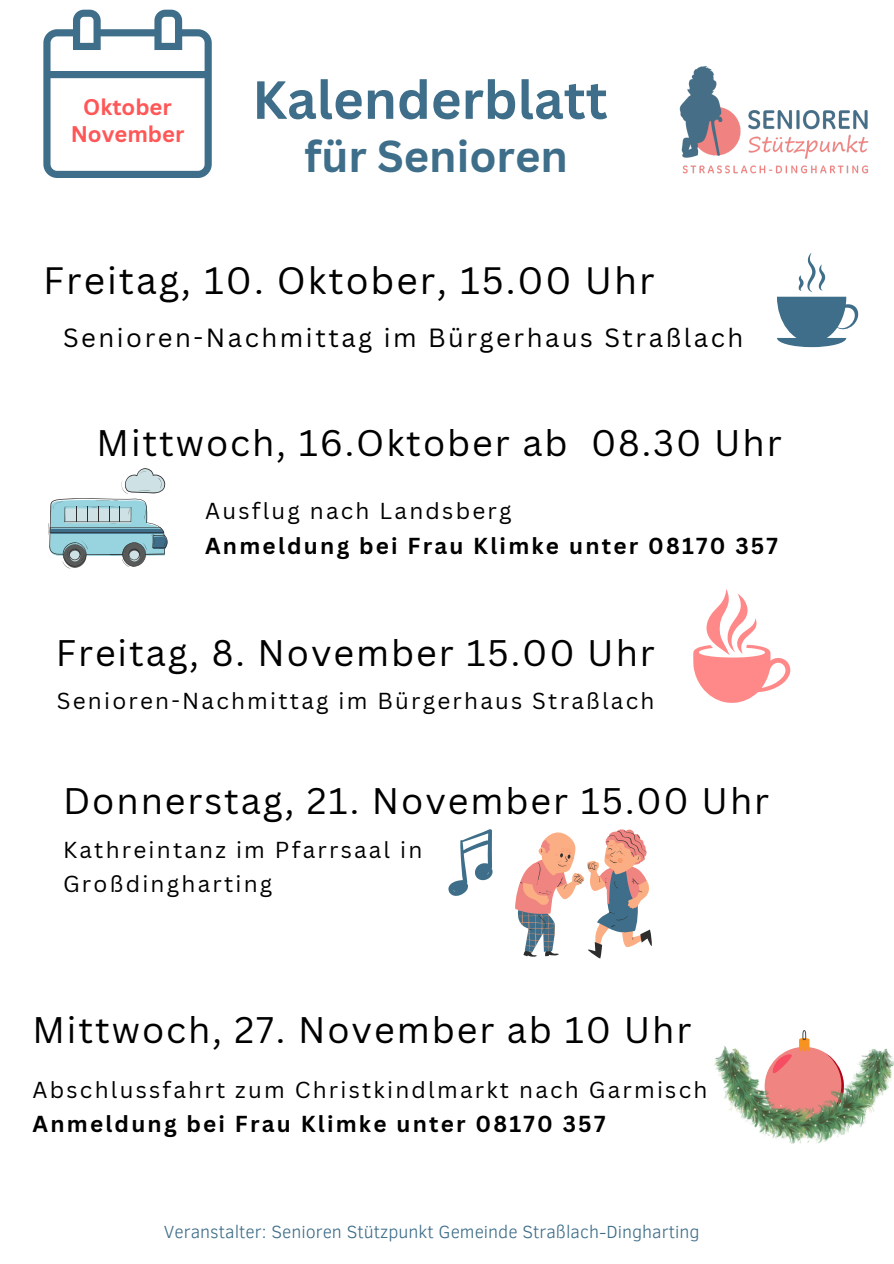
<style>
.page{position:relative;width:894px;height:1264px;background:#fff}
.page>*{position:absolute;margin:0;border:0;box-sizing:border-box;transform-origin:0 0}
.t1{font:700 52.5px "Canva Sans";color:#3e6e89}
.t2{font:700 43.5px "Canva Sans";color:#3e6e89}
.t3{font:37.2px "Canva Sans";letter-spacing:.055em;color:#000}
.t4{font:36px "Canva Sans";letter-spacing:.055em;color:#000}
.t5{font:25.65px "Canva Sans";letter-spacing:.1em;color:#000}
.t6{font:22.5px/34.8px "Canva Sans";letter-spacing:.1em;color:#000}
.t7{font:700 22.5px/34.8px "Canva Sans";letter-spacing:.1em;color:#000}
.t8{font:700 22.05px/26.8px "Canva Sans";color:#ff5757;text-align:center}
.t9{font:300 18px "Clear Sans";color:#3e6e89}
.s1{font-weight:400}
.s2{font-weight:700}
</style>
<div class="page">
<img style="left:679px;top:66px;width:190px;height:108px">
<svg style="left:693px;top:589px;width:97px;height:113px"></svg>
<svg style="left:48px;top:468px;width:120px;height:100px"></svg>
<svg style="left:777px;top:253px;width:82px;height:94px"></svg>
<svg style="left:43px;top:10px;width:169px;height:168px"></svg>
<svg style="left:515px;top:829px;width:137px;height:129px"></svg>
<svg style="left:799px;top:1030px;width:11px;height:16px"></svg>
<img style="left:714px;top:1046px;width:179px;height:98px">
<svg style="left:448px;top:829px;width:44px;height:67px"></svg>
<h5 class="t8" style="left:71px;top:93px;width:115px">Oktober<br>November</h5>
<p class="t1" style="left:252px;top:63px;width:357px">Kalenderblatt</p>
<p class="t2" style="left:304px;top:125px;width:265px">für Senioren</p>
<h6 class="t3" style="left:43px;top:254px;width:612px">Freitag, 10. Oktober, 15.00 Uhr</h6>
<p class="t5" style="left:63px;top:319px;width:681px">Senioren-Nachmittag im Bürgerhaus Straßlach</p>
<h2 class="t4" style="left:96px;top:418px;width:686px">Mittwoch, 16.Oktober ab 08.30 Uhr</h2>
<h4 class="t7" style="left:205px;top:493px;width:574px"><span class="s1">Ausflug nach Landsberg<br></span>Anmeldung bei Frau Klimke unter 08170 357</h4>
<p class="t4" style="left:56px;top:627px;width:600px">Freitag, 8. November 15.00 Uhr</p>
<p class="t6" style="left:57px;top:683px;width:599px">Senioren-Nachmittag im Bürgerhaus Straßlach</p>
<h2 class="t4" style="left:63px;top:775px;width:707px">Donnerstag, 21. November 15.00 Uhr</h2>
<h6 class="t6" style="left:63px;top:831px;width:361px">Kathreintanz im Pfarrsaal in<br>Großdingharting</h6>
<h6 class="t4" style="left:32px;top:1004px;width:660px">Mittwoch, 27. November ab 10 Uhr</h6>
<h2 class="t6" style="left:32px;top:1071px;width:676px">Abschlussfahrt zum Christkindlmarkt nach Garmisch<br><span class="s2">Anmeldung bei Frau Klimke unter 08170 357</span></h2>
<p class="t9" style="left:164px;top:1218px;width:537px">Veranstalter: Senioren Stützpunkt Gemeinde Straßlach-Dingharting</p>
</div>
